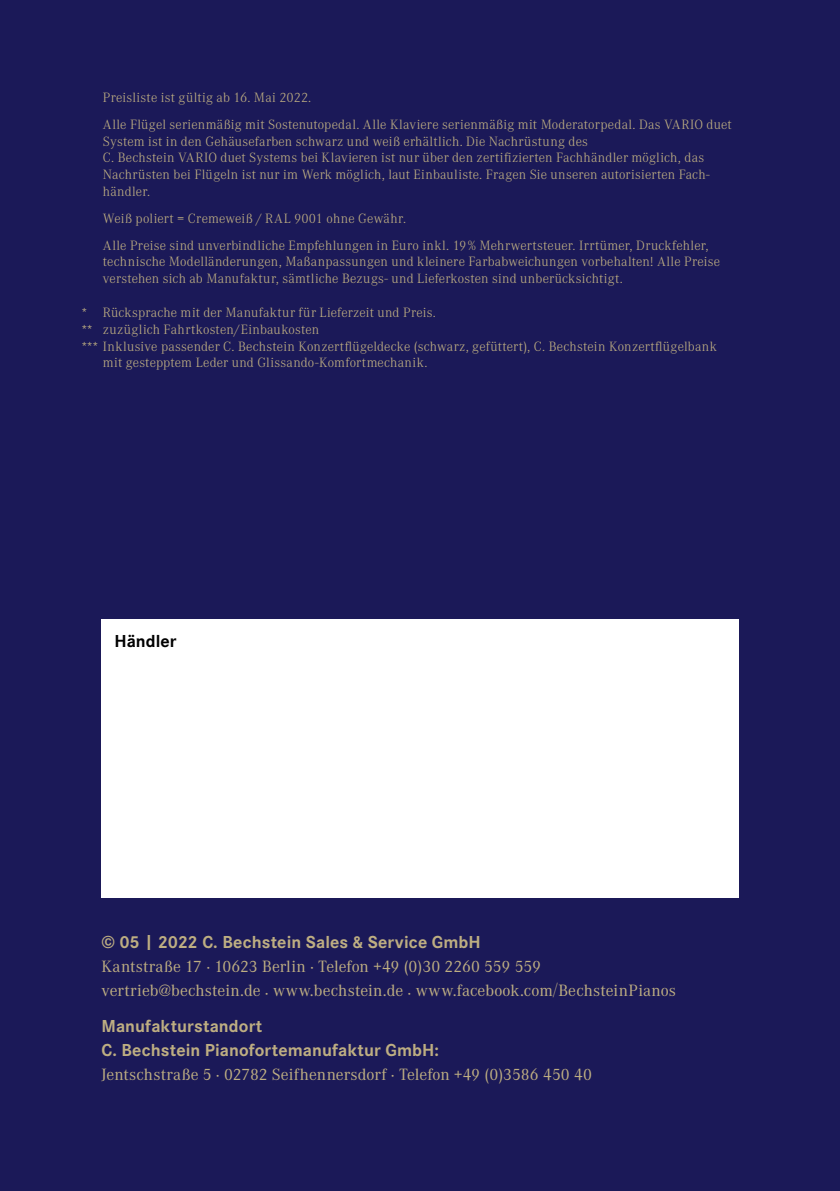
<style>
.page{position:relative;width:840px;height:1191px;background:#fff}
.page>*{position:absolute;margin:0;border:0;box-sizing:border-box;transform-origin:0 0}
.t1{font:700 18px/24px "Corporate S Pro";letter-spacing:.005em;color:#beae82}
.t2{font:700 18px "Corporate S Pro";color:#000}
.t3{font:17px/24px "Corporate A Pro";letter-spacing:.005em;color:#beae82}
.t4{font:300 14px/16.8px "Corporate A Pro";letter-spacing:.015em;color:#beae82}
</style>
<div class="page">
<div style="left:0;top:0;width:839px;height:1191px;background:#1b1958"></div>
<div style="left:101px;top:619px;width:637px;height:278px;background:#fff"></div>
<p class="t4" style="left:103px;top:83px;width:630px;line-height:26.8px">Preisliste ist gültig ab 16. Mai 2022.<br>Alle Flügel serienmäßig mit Sostenutopedal. Alle Klaviere serienmäßig mit Moderatorpedal. Das VARIO duet</p>
<p class="t4" style="left:103px;top:132px;width:608px">System ist in den Gehäusefarben schwarz und weiß erhältlich. Die Nachrüstung des<br>C. Bechstein VARIO duet Systems bei Klavieren ist nur über den zertifizierten Fachhändler möglich, das Nachrüsten bei Flügeln ist nur im Werk möglich, laut Einbauliste. Fragen Sie unseren autorisierten Fach&shy;händler.</p>
<p class="t4" style="left:103px;top:204px;width:607px;line-height:26.8px">Weiß poliert = Cremeweiß / RAL 9001 ohne Gewähr.<br>Alle Preise sind unverbindliche Empfehlungen in Euro inkl. 19 % Mehrwertsteuer. Irrtümer, Druckfehler,</p>
<p class="t4" style="left:103px;top:253px;width:618px">technische Modelländerungen, Maßanpassungen und kleinere Farbabweichungen vorbehalten! Alle Preise verstehen sich ab Manufaktur, sämtliche Bezugs- und Lieferkosten sind unberücksichtigt.</p>
<p class="t4" style="left:81px;top:303px;width:356px">* Rücksprache mit der Manufaktur für Lieferzeit und Preis.</p>
<p class="t4" style="left:81px;top:320px;width:240px">** zuzüglich Fahrtkosten/Einbaukosten</p>
<p class="t4" style="left:81px;top:337px;width:637px">*** Inklusive passender C. Bechstein Konzertflügeldecke (schwarz, gefüttert), C. Bechstein Konzertflügelbank</p>
<p class="t4" style="left:103px;top:354px;width:326px">mit gestepptem Leder und Glissando-Komfortmechanik.</p>
<p class="t2" style="left:114px;top:627px;width:63px">Händler</p>
<p class="t1" style="left:101px;top:929px;width:381px">© 05 | 2022 C. Bechstein Sales &amp; Service GmbH</p>
<p class="t3" style="left:101px;top:954px;width:576px">Kantstraße 17 · 10623 Berlin · Telefon +49 (0)30 2260 559 559 vertrieb@bechstein.de · www.bechstein.de · www.facebook.com/BechsteinPianos</p>
<p class="t1" style="left:101px;top:1013px;width:339px">Manufakturstandort<br>C. Bechstein Pianofortemanufaktur GmbH:</p>
<p class="t3" style="left:101px;top:1062px;width:492px">Jentschstraße 5 · 02782 Seifhennersdorf · Telefon +49 (0)3586 450 40</p>
</div>
